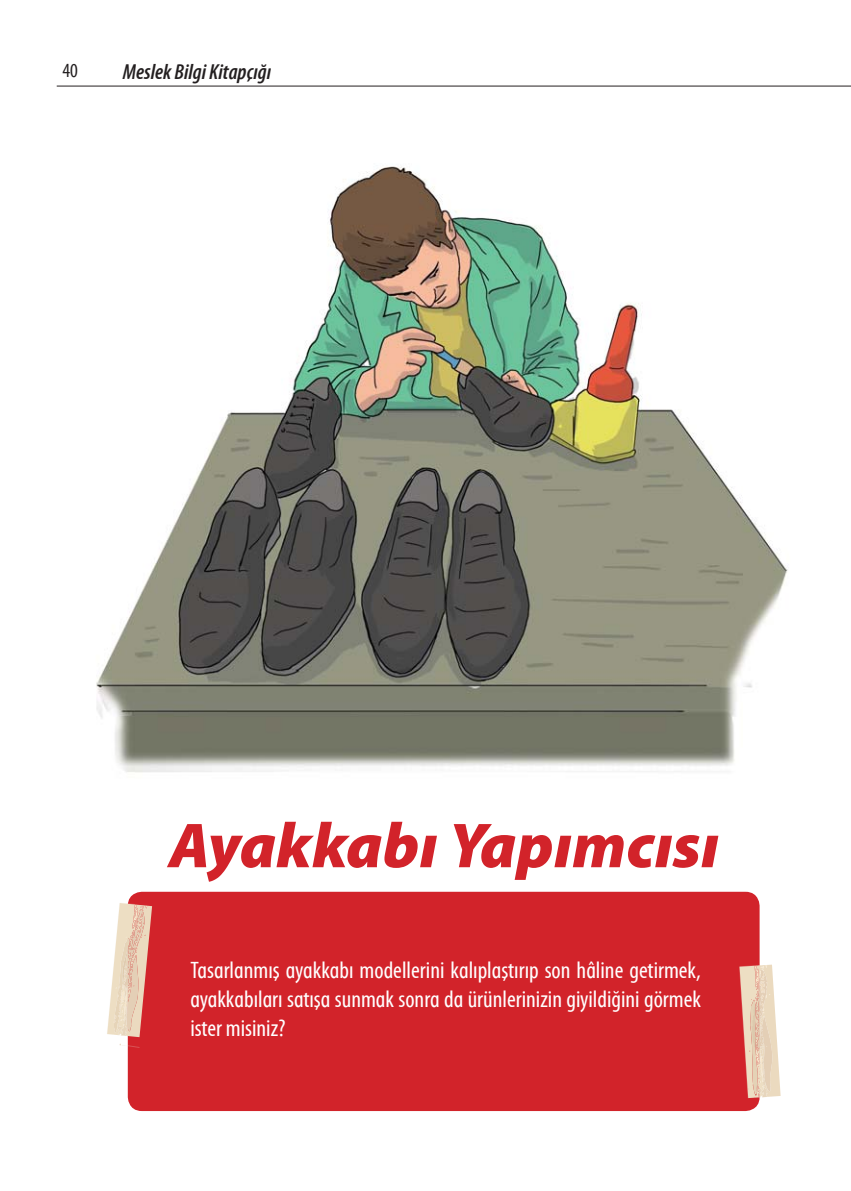
<style>
.page{position:relative;width:851px;height:1191px;background:#fff}
.page>*{position:absolute;margin:0;border:0;box-sizing:border-box;transform-origin:0 0}
.t1{font:italic 900 64px "CHP";color:#d2232a}
.t2{font:condensed 24px/28.8px "CHP";color:#fff;text-align:justify}
.t3{font:italic 600 condensed 22px "CHP";color:#231f20}
.t4{font:condensed 20px "CHP";color:#231f20}
</style>
<div class="page">
<img style="left:96px;top:166px;width:692px;height:607px">
<div style="left:128px;top:891px;width:631px;height:220px;background:#d2232a;border-radius:14px"></div>
<svg style="left:739px;top:964px;width:41px;height:134px"></svg>
<img style="left:750px;top:1000px;width:17px;height:97px">
<svg style="left:107px;top:903px;width:45px;height:144px"></svg>
<img style="left:121px;top:904px;width:20px;height:119px">
<hr style="left:57px;top:86px;width:793px;height:1px;background:#231f20">
<p class="t4" style="left:62px;top:60px;width:17px">40</p>
<p class="t3" style="left:123px;top:60px;width:150px">Meslek Bilgi Kitapçığı</p>
<h1 class="t1" style="left:169px;top:810px;width:552px">Ayakkabı Yapımcısı</h1>
<p class="t2" style="left:190px;top:956px;width:512px">Tasarlanmış ayakkabı modellerini kalıplaştırıp son hâline getirmek, ayakkabıları satışa sunmak sonra da ürünlerinizin giyildiğini görmek ister misiniz?</p>
</div>
